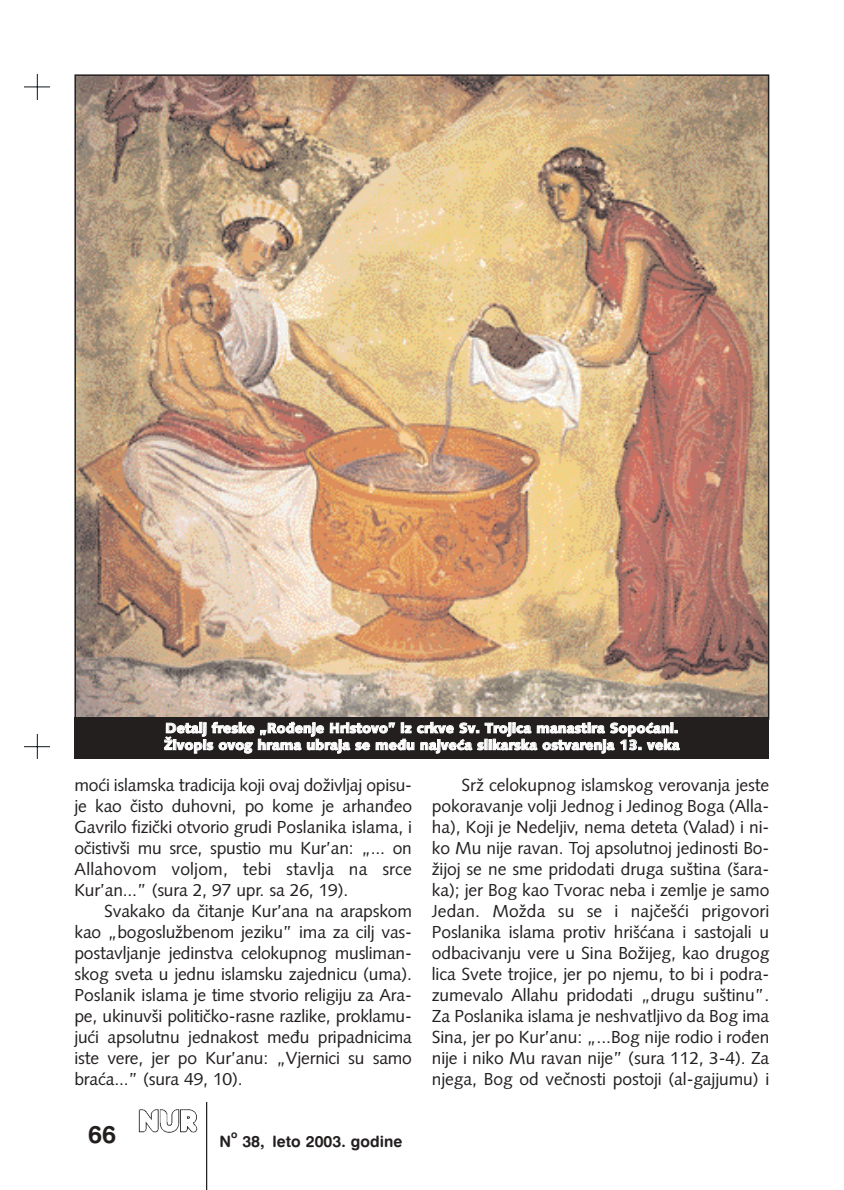
<style>
.page{position:relative;width:844px;height:1190px;background:#fff}
.page>*{position:absolute;margin:0;border:0;box-sizing:border-box;transform-origin:0 0}
.t1{font:24.5px "TT7 F07 O00";color:#231f1f}
.t2{font:17.5px/21px "TT7 F0 BO00";letter-spacing:-.005em;color:#231f1f;text-align:justify}
.t3{font:15.75px "TT7 F07 O00";color:#231f1f}
.t4{font:14px/16.8px "TT7 F00 O00";color:#fff}
.t5{font:10.33px "TT7 F07 O00";color:#231f1f}
</style>
<div class="page">
<img style="left:139px;top:1109px;width:59px;height:24px">
<hr style="left:206px;top:1102px;width:1px;height:88px;background:#231f1f">
<img style="left:76px;top:76px;width:691px;height:641px">
<div style="left:74px;top:717px;width:695px;height:42px;background:#231f1f"></div>
<svg style="left:25px;top:74px;width:25px;height:25px"></svg>
<svg style="left:25px;top:734px;width:25px;height:25px"></svg>
<p class="t4" style="left:164px;top:721px;width:517px">Detalj freske „Ro|enje Hristovo” iz crkve Sv. Trojica manastira Sopo}ani. @ivopis ovog hrama ubraja se me|u najve}a slikarska ostvarenja 13. veka</p>
<p class="t2" style="left:74px;top:776px;width:339px">mo}i islamska tradicija koji ovaj do`ivljaj opisu&shy;je kao ~isto duhovni, po kome je arhan|eo Gavrilo fizi~ki otvorio grudi Poslanika islama, i o~istiv{i mu srce, spustio mu Kur’an: „... on Allahovom voljom, tebi stavlja na srce Kur’an...” (sura 2, 97 upr. sa 26, 19).</p>
<p class="t2" style="left:74px;top:902px;width:339px;text-indent:30px">Svakako da ~itanje Kur’ana na arapskom kao „bogoslu`benom jeziku” ima za cilj vas&shy;postavljanje jedinstva celokupnog musliman&shy;skog sveta u jednu islamsku zajednicu (uma).<br>Poslanik islama je time stvorio religiju za Ara&shy;pe, ukinuv{i politi~ko-rasne razlike, proklamu&shy;ju}i apsolutnu jednakost me|u pripadnicima iste vere, jer po Kur’anu: „Vjernici su samo bra}a...” (sura 49, 10).</p>
<h1 class="t1" style="left:88px;top:1125px;width:29px">66</h1>
<p class="t3" style="left:242px;top:1136px;width:161px">38, leto 2003. godine</p>
<p class="t5" style="left:231px;top:1130px;width:8px">o</p>
<p class="t3" style="left:219px;top:1136px;width:13px">N</p>
<p class="t2" style="left:432px;top:776px;width:339px;text-indent:30px">Sr` celokupnog islamskog verovanja jeste pokoravanje volji Jednog i Jedinog Boga (Alla&shy;ha), Koji je Nedeljiv, nema deteta (Valad) i ni&shy;ko Mu nije ravan. Toj apsolutnoj jedinosti Bo-`ijoj se ne sme pridodati druga su{tina ({ara&shy;ka); jer Bog kao Tvorac neba i zemlje je samo Jedan. Mo`da su se i naj~e{}i prigovori Poslanika islama protiv hri{}ana i sastojali u odbacivanju vere u Sina Bo`ijeg, kao drugog lica Svete trojice, jer po njemu, to bi i podra&shy;zumevalo Allahu pridodati „drugu su{tinu”.<br>Za Poslanika islama je neshvatljivo da Bog ima Sina, jer po Kur’anu: „...Bog nije rodio i ro|en nije i niko Mu ravan nije” (sura 112, 3-4). Za njega, Bog od ve~nosti postoji (al-gajjumu) i</p>
</div>
